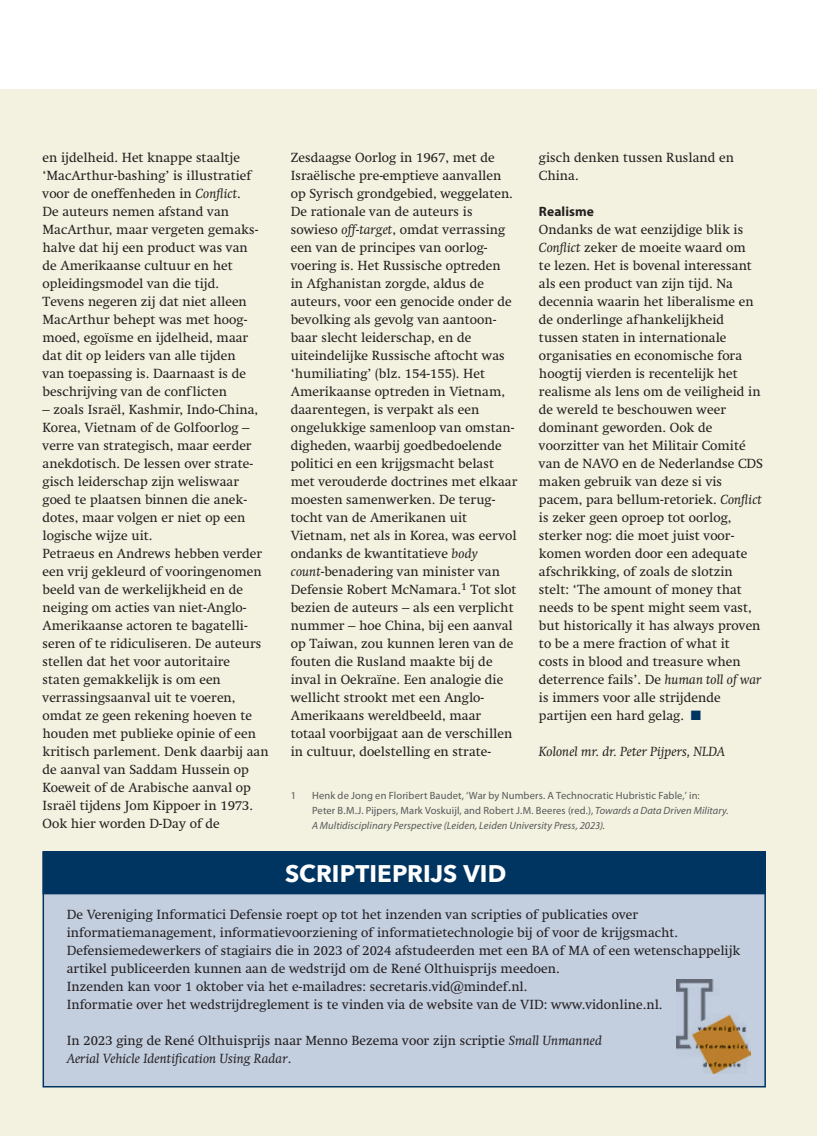
<style>
.page{position:relative;width:817px;height:1136px;background:#fff}
.page>*{position:absolute;margin:0;border:0;box-sizing:border-box;transform-origin:0 0}
.t1{font:700 24px "Avenir Next";letter-spacing:.005em;color:#fff}
.t2{font:13.5px/18px "Swift LT Std";color:#231f20}
.t3{font:italic 13.5px "Swift LT Std";color:#231f20}
.t4{font:700 13.5px "Myriad Pro";letter-spacing:.005em;color:#231f20}
.t5{font:10.5px/15px "Myriad Pro";letter-spacing:.015em;color:#57585a}
.s1{font-style:italic}
.s2{color:#003562}
</style>
<div class="page">
<div style="left:0;top:89px;width:816px;height:1046px;background:#f3f1df"></div>
<div style="left:43px;top:853px;width:722px;height:233px;background:#c3cedf"></div>
<div style="left:43px;top:850px;width:722px;height:44px;background:#003562;border:2px solid #003562"></div>
<img style="left:676px;top:979px;width:74px;height:94px">
<p class="t2" style="left:291px;top:149px;width:228px">Zesdaagse Oorlog in 1967, met de Israëlische pre-emptieve aanvallen op Syrisch grondgebied, weggelaten.<br>De rationale van de auteurs is sowieso <span class="s1">off-target</span>, omdat verrassing een van de principes van oorlog&shy;voering is. Het Russische optreden<br>in Afghanistan zorgde, aldus de auteurs, voor een genocide onder de bevolking als gevolg van aantoon&shy;baar slecht leiderschap, en de uiteindelijke Russische aftocht was ‘humiliating’ (blz. 154-155). Het Amerikaanse optreden in Vietnam, daarentegen, is verpakt als een ongelukkige samenloop van omstan&shy;digheden, waarbij goedbedoelende politici en een krijgsmacht belast met verouderde doctrines met elkaar moesten samenwerken. De terug&shy;tocht van de Amerikanen uit Vietnam, net als in Korea, was eervol ondanks de kwantitatieve <span class="s1">body count</span>-benadering van minister van Defensie Robert McNamara.<sup>1</sup> Tot slot bezien de auteurs – als een verplicht nummer – hoe China, bij een aanval op Taiwan, zou kunnen leren van de fouten die Rusland maakte bij de inval in Oekraïne. Een analogie die wellicht strookt met een Anglo-Amerikaans wereldbeeld, maar totaal voorbijgaat aan de verschillen in cultuur, doelstelling en strate-</p>
<p class="t2" style="left:539px;top:149px;width:197px">gisch denken tussen Rusland en<br>China.</p>
<p class="t2" style="left:43px;top:149px;width:217px">en ijdelheid. Het knappe staaltje ‘MacArthur-bashing’ is illustratief voor de oneffenheden in <span class="s1">Conflict</span>.<br>De auteurs nemen afstand van<br>MacArthur, maar vergeten gemaks&shy;halve dat hij een product was van de Amerikaanse cultuur en het opleidingsmodel van die tijd.<br>Tevens negeren zij dat niet alleen<br>MacArthur behept was met hoog&shy;moed, egoïsme en ijdelheid, maar dat dit op leiders van alle tijden van toepassing is. Daarnaast is de beschrijving van de conflicten</p>
<p class="t2" style="left:43px;top:401px;width:227px">– zoals Israël, Kashmir, Indo-China, Korea, Vietnam of de Golfoorlog – verre van strategisch, maar eerder anekdotisch. De lessen over strate&shy;gisch leiderschap zijn weliswaar goed te plaatsen binnen die anek&shy;dotes, maar volgen er niet op een logische wijze uit.<br>Petraeus en Andrews hebben verder een vrij gekleurd of vooringenomen beeld van de werkelijkheid en de neiging om acties van niet-Anglo-Amerikaanse actoren te bagatelli&shy;seren of te ridiculiseren. De auteurs stellen dat het voor autoritaire staten gemakkelijk is om een verrassingsaanval uit te voeren, omdat ze geen rekening hoeven te houden met publieke opinie of een kritisch parlement. Denk daarbij aan de aanval van Saddam Hussein op Koeweit of de Arabische aanval op Israël tijdens Jom Kippoer in 1973.<br>Ook hier worden D-Day of de</p>
<p class="t4" style="left:539px;top:203px;width:57px">Realisme</p>
<p class="t2" style="left:539px;top:221px;width:225px">Ondanks de wat eenzijdige blik is<br><span class="s1">Conflict</span> zeker de moeite waard om<br>te lezen. Het is bovenal interessant als een product van zijn tijd. Na decennia waarin het liberalisme en de onderlinge afhankelijkheid tussen staten in internationale organisaties en economische fora hoogtij vierden is recentelijk het realisme als lens om de veiligheid in de wereld te beschouwen weer dominant geworden. Ook de voorzitter van het Militair Comité van de NAVO en de Nederlandse CDS maken gebruik van deze si vis pacem, para bellum-retoriek. <span class="s1">Conflict </span>is zeker geen oproep tot oorlog, sterker nog: die moet juist voor&shy;komen worden door een adequate afschrikking, of zoals de slotzin stelt: ‘The amount of money that needs to be spent might seem vast, but historically it has always proven to be a mere fraction of what it costs in blood and treasure when deterrence fails’. De <span class="s1">human toll of war </span>is immers voor alle strijdende partijen een hard gelag. <span class="s2">■</span></p>
<p class="t3" style="left:539px;top:744px;width:188px">Kolonel mr. dr. Peter Pijpers, NLDA</p>
<p class="t5" style="left:291px;top:787px;width:7px">1</p>
<p class="t5" style="left:312px;top:787px;width:418px">Henk de Jong en Floribert Baudet, ‘War by Numbers. A Technocratic Hubristic Fable,’ in:<br>Peter B.M.J. Pijpers, Mark Voskuijl, and Robert J.M. Beeres (red.), <span class="s1">Towards a Data Driven Military.<br>A Multidisciplinary Perspective (Leiden, Leiden University Press, 2023).</span></p>
<h1 class="t1" style="left:285px;top:852px;width:222px">SCRIPTIEPRIJS VID</h1>
<p class="t2" style="left:67px;top:905px;width:675px">De Vereniging Informatici Defensie roept op tot het inzenden van scripties of publicaties over informatiemanagement, informatievoorziening of informatietechnologie bij of voor de krijgsmacht.<br>Defensiemedewerkers of stagiairs die in 2023 of 2024 afstudeerden met een BA of MA of een wetenschappelijk artikel publiceerden kunnen aan de wedstrijd om de René Olthuisprijs meedoen.<br>Inzenden kan voor 1 oktober via het e-mailadres: secretaris.vid@mindef.nl.<br>Informatie over het wedstrijdreglement is te vinden via de website van de VID: www.vidonline.nl.</p>
<p class="t2" style="left:67px;top:1031px;width:536px">In 2023 ging de René Olthuisprijs naar Menno Bezema voor zijn scriptie <span class="s1">Small Unmanned<br>Aerial Vehicle Identification Using Radar</span>.</p>
</div>
